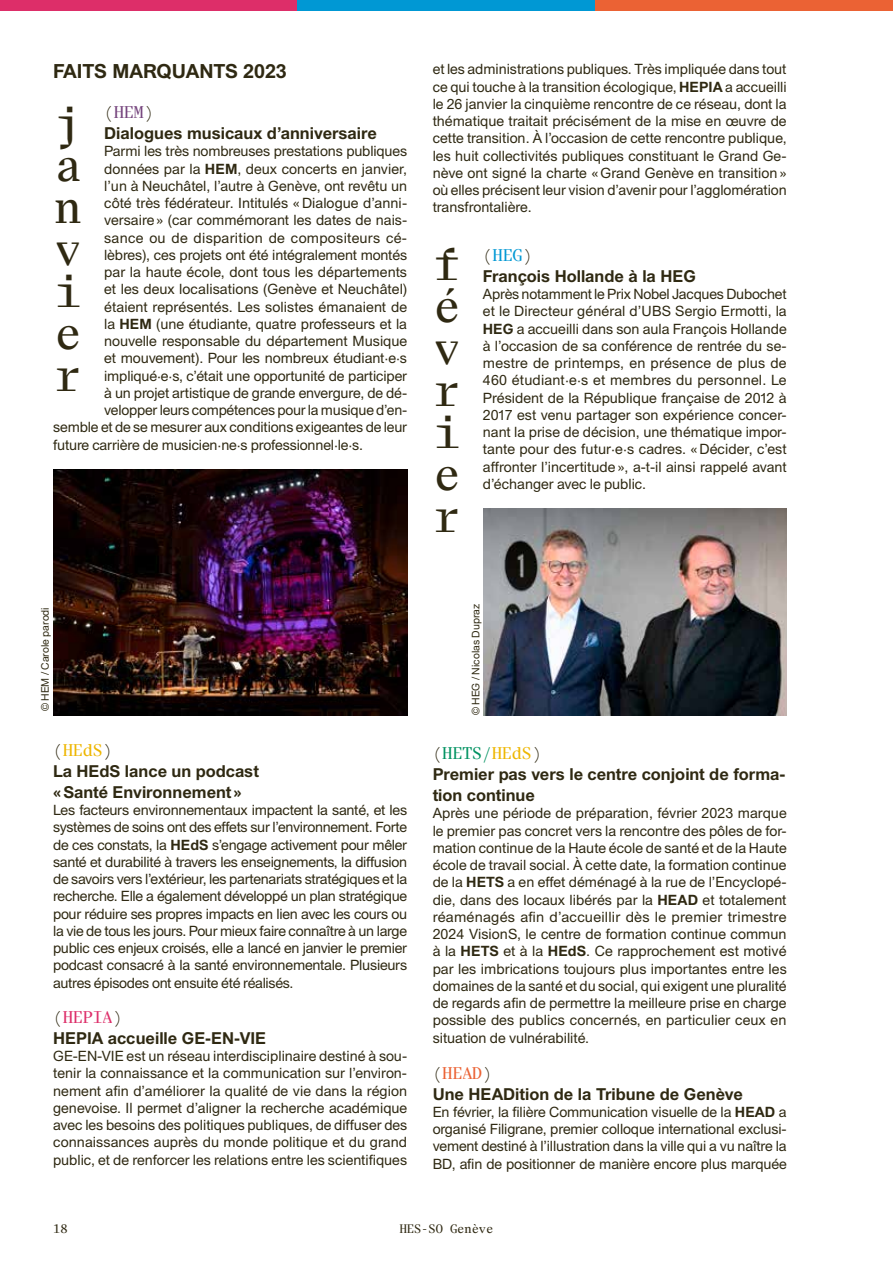
<style>
.page{position:relative;width:893px;height:1263px;background:#fff}
.page>*{position:absolute;margin:0;border:0;box-sizing:border-box;transform-origin:0 0}
.t1{font:45px/42px "Eliza Mono";color:#2f2912;text-align:justify}
.t2{font:700 19.5px "Union";color:#2f2912}
.t3{font:700 16.5px/21px "Union";color:#2f2912}
.t4{font:16.5px "Eliza Mono";color:#009261}
.t5{font:16.5px "Eliza Mono";color:#dd2e69}
.t6{font:16.5px "Eliza Mono";color:#eeb600}
.t7{font:16.5px "Eliza Mono";color:#eb6234}
.t8{font:16.5px "Eliza Mono";color:#75447d}
.t9{font:16.5px "Eliza Mono";color:#0098d4}
.t10{font:14.25px/17.2px "Union";letter-spacing:-.005em;color:#2f2912;text-align:justify}
.t11{font:14.25px "Union";letter-spacing:.02em;color:#2f2912}
.t12{font:12px "Eliza Mono";color:#2f2912}
.t13{font:10.5px "Union";color:#2f2912}
.s1{color:#2f2912}
.s2{font-weight:700}
.s3{color:#eeb600}
</style>
<div class="page">
<div style="left:0;top:0;width:298px;height:11px;background:#dd2e69"></div>
<div style="left:298px;top:0;width:297px;height:11px;background:#0098d4"></div>
<div style="left:595px;top:0;width:298px;height:11px;background:#eb6234"></div>
<img style="left:53px;top:470px;width:354px;height:245px">
<img style="left:484px;top:508px;width:303px;height:207px">
<h2 class="t2" style="left:53px;top:60px;width:235px">FAITS MARQUANTS 2023</h2>
<h1 class="t1" style="left:55px;top:102px;width:28px">j a n v i e r</h1>
<p class="t8" style="left:104px;top:102px;width:51px"><span class="s1">(</span>HEM<span class="s1">)</span></p>
<p class="t3" style="left:104px;top:123px;width:274px">Dialogues musicaux d’anniversaire</p>
<p class="t10" style="left:104px;top:143px;width:304px">Parmi les très nombreuses prestations publiques</p>
<p class="t10" style="left:104px;top:160px;width:305px">données par la <span class="s2">HEM</span>, deux concerts en janvier,</p>
<p class="t10" style="left:104px;top:177px;width:304px">l’un à Neuchâtel, l’autre à Genève, ont revêtu un</p>
<p class="t10" style="left:104px;top:195px;width:304px">côté très fédérateur. Intitulés «Dialogue d’anni-</p>
<p class="t10" style="left:104px;top:212px;width:304px">versaire» (car commémorant les dates de nais-</p>
<p class="t11" style="left:104px;top:229px;width:304px">sance ou de disparition de compositeurs cé-</p>
<p class="t10" style="left:104px;top:246px;width:304px">lèbres), ces projets ont été intégralement montés</p>
<p class="t10" style="left:104px;top:264px;width:304px">par la haute école, dont tous les départements</p>
<p class="t10" style="left:104px;top:281px;width:305px">et les deux localisations (Genève et Neuchâtel)</p>
<p class="t10" style="left:104px;top:298px;width:304px">étaient représentés. Les solistes émanaient de</p>
<p class="t10" style="left:104px;top:315px;width:304px">la <span class="s2">HEM</span> (une étudiante, quatre professeurs et la</p>
<p class="t10" style="left:104px;top:333px;width:305px">nouvelle responsable du département Musique</p>
<p class="t10" style="left:104px;top:350px;width:304px">et mouvement). Pour les nombreux étudiant·e·s</p>
<p class="t10" style="left:104px;top:367px;width:304px">impliqué·e·s, c’était une opportunité de participer</p>
<p class="t10" style="left:104px;top:384px;width:304px">à un projet artistique de grande envergure, de dé-</p>
<p class="t10" style="left:104px;top:402px;width:304px">velopper leurs compétences pour la musique d’en-</p>
<p class="t10" style="left:53px;top:419px;width:356px">semble et de se mesurer aux conditions exigeantes de leur</p>
<p class="t10" style="left:53px;top:436px;width:311px">future carrière de musicien·ne·s professionnel·le·s.</p>
<p class="t10" style="left:433px;top:61px;width:356px">et les administrations publiques. Très impliquée dans tout ce qui touche à la transition écologique, <span class="s2">HEPIA</span> a accueilli le 26 janvier la cinquième rencontre de ce réseau, dont la thématique traitait précisément de la mise en œuvre de cette transition. À l’occasion de cette rencontre publique, les huit collectivités publiques constituant le Grand Ge&shy;nève ont signé la charte «Grand Genève en transition» où elles précisent leur vision d’avenir pour l’agglomération transfrontalière.</p>
<h1 class="t1" style="left:434px;top:243px;width:28px">f é v r i e r</h1>
<p class="t9" style="left:483px;top:245px;width:51px"><span class="s1">(</span>HEG<span class="s1">)</span></p>
<p class="t3" style="left:483px;top:265px;width:215px">François Hollande à la HEG</p>
<p class="t10" style="left:483px;top:286px;width:305px">Après notamment le Prix Nobel Jacques Dubochet et le Directeur général d’UBS Sergio Ermotti, la <span class="s2">HEG</span> a accueilli dans son aula François Hollande à l’occasion de sa conférence de rentrée du se&shy;mestre de printemps, en présence de plus de 460 étudiant·e·s et membres du personnel. Le Président de la République française de 2012 à 2017 est venu partager son expérience concer&shy;nant la prise de décision, une thématique impor&shy;tante pour des futur·e·s cadres. «Décider, c’est affronter l’incertitude», a-t-il ainsi rappelé avant d’échanger avec le public.</p>
<p class="t13" style="left:39px;top:711px;width:106px;rotate:-90deg">© HEM / Carole parodi</p>
<p class="t6" style="left:53px;top:739px;width:61px"><span class="s1">(</span>HEdS<span class="s1">)</span></p>
<p class="t3" style="left:53px;top:760px;width:207px">La HEdS lance un podcast «Santé Environnement»</p>
<p class="t10" style="left:53px;top:801px;width:356px">Les facteurs environnementaux impactent la santé, et les systèmes de soins ont des effets sur l’environnement. Forte de ces constats, la <span class="s2">HEdS</span> s’engage activement pour mêler santé et durabilité à travers les enseignements, la diffusion de savoirs vers l’extérieur, les partenariats stratégiques et la recherche. Elle a également développé un plan stratégique pour réduire ses propres impacts en lien avec les cours ou la vie de tous les jours. Pour mieux faire connaître à un large public ces enjeux croisés, elle a lancé en janvier le premier podcast consacré à la santé environnementale. Plusieurs autres épisodes ont ensuite été réalisés.</p>
<p class="t5" style="left:53px;top:1006px;width:71px"><span class="s1">(</span>HEPIA<span class="s1">)</span></p>
<p class="t3" style="left:53px;top:1027px;width:215px">HEPIA accueille GE-EN-VIE</p>
<p class="t10" style="left:53px;top:1047px;width:356px">GE-EN-VIE est un réseau interdisciplinaire destiné à sou&shy;tenir la connaissance et la communication sur l’environ&shy;nement afin d’améliorer la qualité de vie dans la région genevoise. Il permet d’aligner la recherche académique avec les besoins des politiques publiques, de diffuser des connaissances auprès du monde politique et du grand public, et de renforcer les relations entre les scientifiques</p>
<p class="t13" style="left:470px;top:715px;width:113px;rotate:-90deg">© HEG / Nicolas Dupraz</p>
<p class="t4" style="left:433px;top:743px;width:110px"><span class="s1">(</span>HETS/<span class="s3">HEdS</span><span class="s1">)</span></p>
<p class="t3" style="left:433px;top:763px;width:354px">Premier pas vers le centre conjoint de forma&shy;tion continue</p>
<p class="t10" style="left:433px;top:805px;width:356px">Après une période de préparation, février 2023 marque le premier pas concret vers la rencontre des pôles de for&shy;mation continue de la Haute école de santé et de la Haute école de travail social. À cette date, la formation continue de la <span class="s2">HETS</span> a en effet déménagé à la rue de l’Encyclopé&shy;die, dans des locaux libérés par la <span class="s2">HEAD</span> et totalement réaménagés afin d’accueillir dès le premier trimestre 2024 VisionS, le centre de formation continue commun à la <span class="s2">HETS</span> et à la <span class="s2">HEdS</span>. Ce rapprochement est motivé par les imbrications toujours plus importantes entre les domaines de la santé et du social, qui exigent une pluralité de regards afin de permettre la meilleure prise en charge possible des publics concernés, en particulier ceux en situation de vulnérabilité.</p>
<p class="t7" style="left:433px;top:1062px;width:61px"><span class="s1">(</span>HEAD<span class="s1">)</span></p>
<p class="t3" style="left:433px;top:1083px;width:312px">Une HEADition de la Tribune de Genève</p>
<p class="t10" style="left:433px;top:1103px;width:356px">En février, la filière Communication visuelle de la <span class="s2">HEAD</span> a organisé Filigrane, premier colloque international exclusi&shy;vement destiné à l’illustration dans la ville qui a vu naître la BD, afin de positionner de manière encore plus marquée</p>
<p class="t12" style="left:53px;top:1221px;width:16px">18</p>
<p class="t12" style="left:400px;top:1221px;width:95px">HES-SO Genève</p>
</div>
